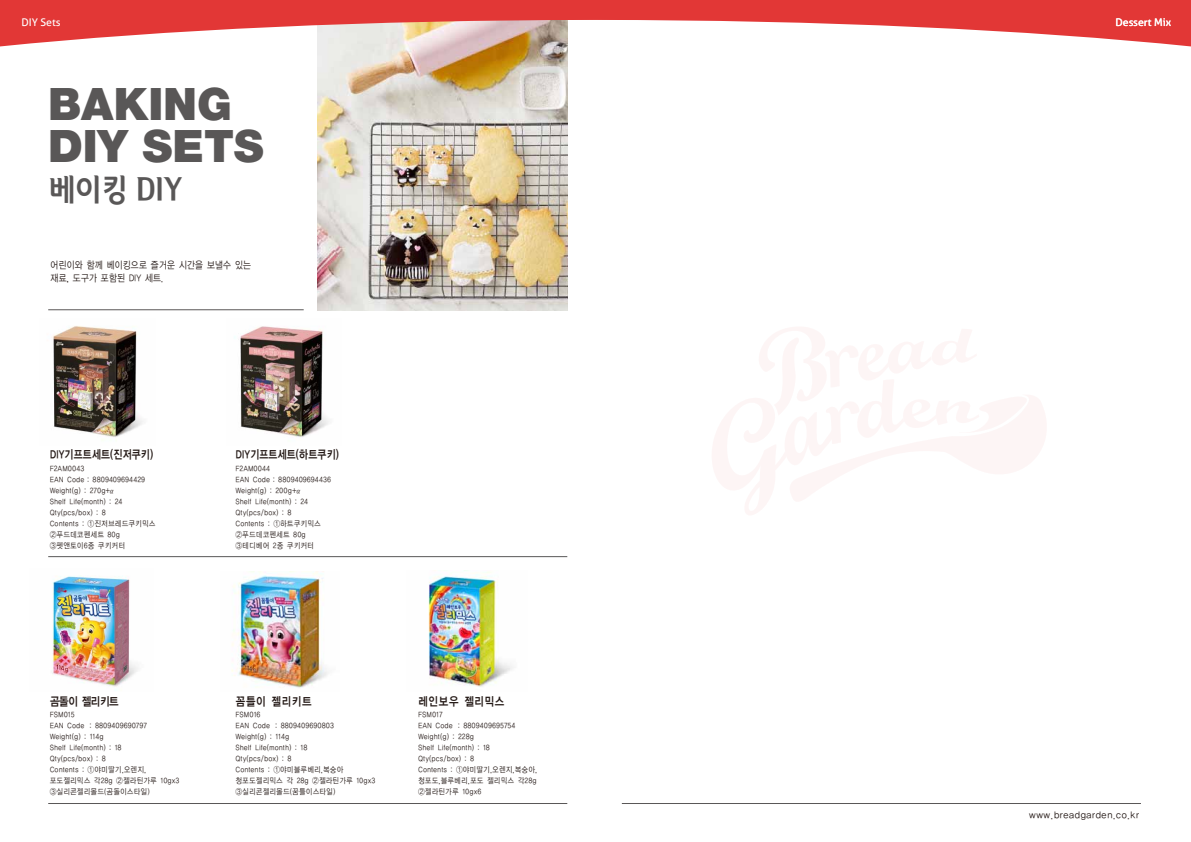
<style>
.page{position:relative;width:1191px;height:842px;background:#fff}
.page>*{position:absolute;margin:0;border:0;box-sizing:border-box;transform-origin:0 0}
.t1{font:900 44.8px/42px "Helvetica Neue";color:#595757}
.t2{font:700 31.2px "Auction Gothic";color:#595757;scale:.88 1}
.t3{font:12px "YDIYGO140 KS Cpc EUC H";letter-spacing:-.05em;color:#231815;scale:.8 1}
.t4{font:12px "YDIYGO140 KS Cpc EUC H";letter-spacing:-.05em;color:#231815;scale:.85 1}
.t5{font:12px "YDIYGO140 KS Cpc EUC H";color:#231815;scale:.85 1}
.t6{font:10.6px "Aller";color:#fff}
.t7{font:10px/13px "YDIYGO120 KS Cpc EUC H";letter-spacing:-.05em;color:#231815;scale:.85 1}
.t8{font:10px "YDIYGO120 KS Cpc EUC H";color:#231815;scale:.96 1}
.t9{font:8px/11px "YDIYGO120 KS Cpc EUC H";color:#231815;scale:.85 1}
</style>
<div class="page">
<img style="left:317px;top:46px;width:250px;height:264px">
<hr style="left:48px;top:803px;width:519px;height:1px;background:#595757">
<hr style="left:622px;top:803px;width:519px;height:1px;background:#595757">
<hr style="left:48px;top:556px;width:519px;height:1px;background:#595757">
<svg style="left:0;top:0;width:1191px;height:46px;fill:#e23736"></svg>
<hr style="left:48px;top:309px;width:256px;height:1px;background:#595757">
<img style="left:53px;top:326px;width:90px;height:115px">
<img style="left:234px;top:326px;width:95px;height:112px">
<img style="left:52px;top:576px;width:86px;height:111px">
<img style="left:428px;top:570px;width:85px;height:117px">
<img style="left:231px;top:571px;width:97px;height:117px">
<h3 class="t6" style="left:21px;top:16px;width:41px">DIY Sets</h3>
<h3 class="t6" style="left:1115px;top:16px;width:57px">Dessert Mix</h3>
<h1 class="t1" style="left:48px;top:83px;width:217px">BAKING<br>DIY SETS</h1>
<h2 class="t2" style="left:49px;top:174px;width:152px">베이킹 DIY</h2>
<p class="t7" style="left:50px;top:258px;width:238px">어린이와 함께 베이킹으로 즐거운 시간을 보낼수 있는 재료, 도구가 포함된 DIY 세트.</p>
<h3 class="t3" style="left:50px;top:448px;width:131px">DIY기프트세트(진저쿠키)</h3>
<p class="t9" style="left:50px;top:463px;width:126px">F2AM0043<br>EAN Code : 8809409694429<br>Weight(g) : 270g+α<br>Shelf Life(month) : 24<br>Qty(pcs/box) : 8<br>Contents : ①진저브레드쿠키믹스<br>②푸드데코펜세트 80g<br>③펫앤토이6종 쿠키커터</p>
<h3 class="t3" style="left:235px;top:448px;width:131px">DIY기프트세트(하트쿠키)</h3>
<p class="t9" style="left:235px;top:463px;width:114px">F2AM0044<br>EAN Code : 8809409694436<br>Weight(g) : 200g+α<br>Shelf Life(month) : 24<br>Qty(pcs/box) : 8<br>Contents : ①하트쿠키믹스<br>②푸드데코펜세트 80g<br>③테디베어 2종 쿠키커터</p>
<h3 class="t4" style="left:50px;top:696px;width:83px">곰돌이 젤리키트</h3>
<h3 class="t4" style="left:235px;top:696px;width:91px">꼼틀이 젤리키트</h3>
<p class="t9" style="left:50px;top:709px;width:154px">FSM015<br>EAN Code : 8809409690797<br>Weight(g) : 114g<br>Shelf Life(month) : 18<br>Qty(pcs/box) : 8<br>Contents : ①야미딸기,오렌지, 포도젤리믹스 각28g ②젤라틴가루 10gx3<br>③실리콘젤리몰드(곰돌이스타일)</p>
<p class="t9" style="left:235px;top:709px;width:166px">FSM016<br>EAN Code : 8809409690803<br>Weight(g) : 114g<br>Shelf Life(month) : 18<br>Qty(pcs/box) : 8<br>Contents : ①야미블루베리,복숭아 청포도젤리믹스 각 28g ②젤라틴가루 10gx3<br>③실리콘젤리몰드(꿈틀이스타일)</p>
<h3 class="t5" style="left:418px;top:696px;width:103px">레인보우 젤리믹스</h3>
<p class="t9" style="left:418px;top:709px;width:142px">FSM017<br>EAN Code : 8809409695754<br>Weight(g) : 228g<br>Shelf Life(month) : 18<br>Qty(pcs/box) : 8<br>Contents : ①야미딸기,오렌지,복숭아, 청포도,블루베리,포도 젤리믹스 각28g<br>②젤라틴가루 10gx6</p>
<p class="t8" style="left:1028px;top:810px;width:117px">www.breadgarden.co.kr</p>
</div>
